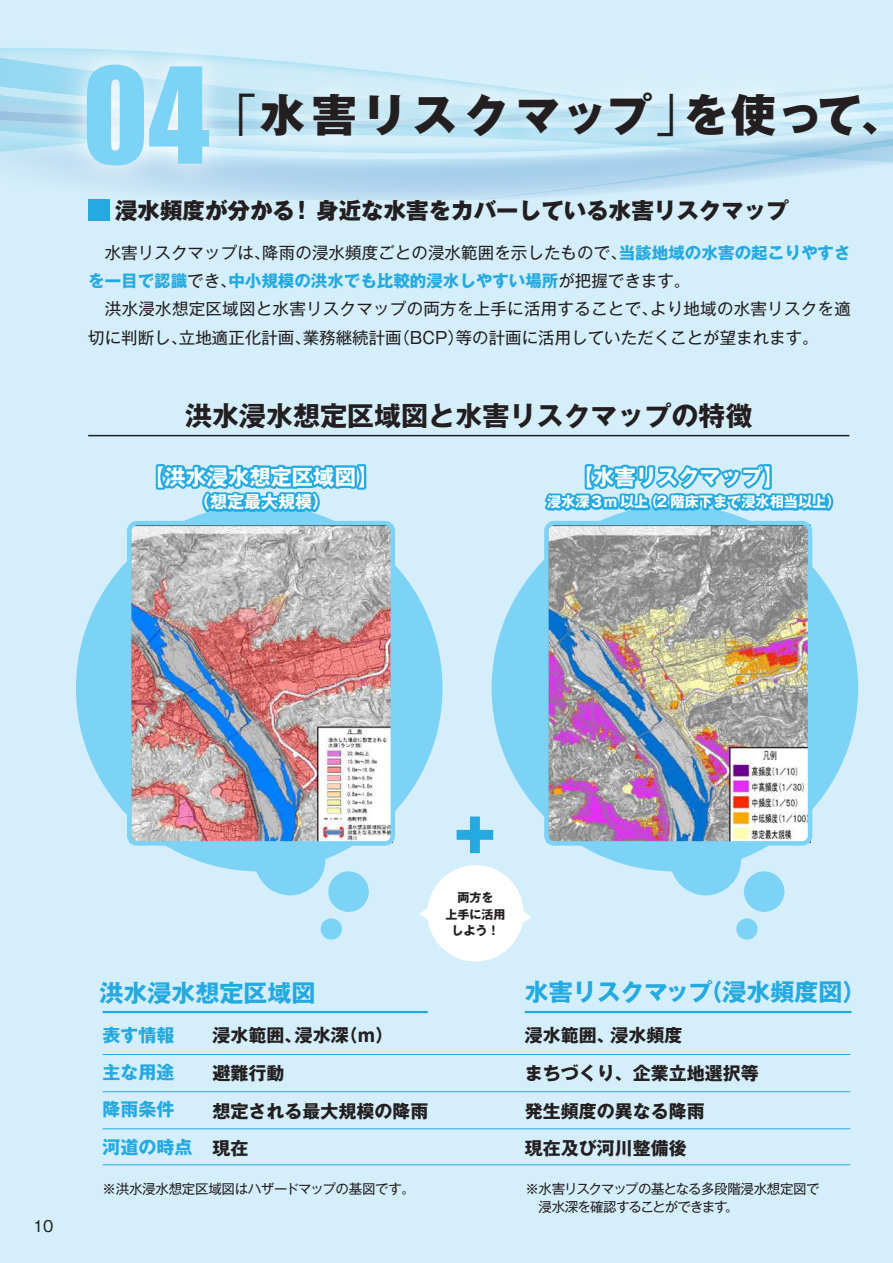
<style>
.page{position:relative;width:893px;height:1263px;background:#d4effb}
.page>*{position:absolute;margin:0;border:0;box-sizing:border-box;transform-origin:0 0}
.t1{font:123px "Impact";color:#7cd3f6}
.t2{font:800 45px "P Gothic MB101 Pr 6 N";letter-spacing:.085em;color:#231f20}
.t3{font:700 27px "P Gothic MB101 Pr 6 N";color:#231f20}
.t4{font:700 24px "P Gothic MB101 Pr 6 N";color:#24aae1}
.t5{font:800 22.5px "P Gothic MB101 Pr 6 N";color:#231f20}
.t6{font:700 21.3px "P Gothic MB101 Pr 6 N";color:#fff}
.t7{font:700 18px/37.5px "P Gothic MB101 Pr 6 N";color:#231f20}
.t8{font:700 18px/37.5px "P Gothic MB101 Pr 6 N";color:#24aae1}
.t9{font:700 16.95px "P Gothic MB101 Pr 6 N";color:#fff}
.t10{font:16.5px/28px "P Gothic MB101 Pr 6 N";letter-spacing:.005em;color:#231f20}
.t11{font:15px "P Gothic MB101 Pr 6 N";color:#231f20}
.t12{font:700 14.1px "P Gothic MB101 Pr 6 N";color:#fff}
.t13{font:13.5px/18px "P Gothic MB101 Pr 6 N";letter-spacing:-.06em;color:#231f20}
.t14{font:13.5px "P Gothic MB101 Pr 6 N";letter-spacing:-.025em;color:#231f20}
.t15{font:700 12px/16.5px "P Gothic MB101 Pr 6 N";color:#231f20;text-align:center}
.s1{font-weight:400}
.s2{font-weight:700;color:#24aae1}
</style>
<div class="page">
<svg style="left:361px;top:195px;width:201px;height:5px"></svg>
<svg style="left:0;top:48px;width:44px;height:123px"></svg>
<div style="left:76px;top:505px;width:366px;height:366px;background:#7cd3f6;border-radius:50%"></div>
<div style="left:254px;top:824px;width:71px;height:71px;background:#7cd3f6;border-radius:50%"></div>
<div style="left:328px;top:871px;width:41px;height:41px;background:#7cd3f6;border-radius:50%"></div>
<div style="left:321px;top:918px;width:21px;height:22px;background:#7cd3f6;border-radius:50%"></div>
<div style="left:492px;top:505px;width:366px;height:366px;background:#7cd3f6;border-radius:50%"></div>
<div style="left:670px;top:824px;width:71px;height:71px;background:#7cd3f6;border-radius:50%"></div>
<div style="left:744px;top:871px;width:40px;height:41px;background:#7cd3f6;border-radius:50%"></div>
<div style="left:736px;top:918px;width:22px;height:22px;background:#7cd3f6;border-radius:50%"></div>
<img style="left:549px;top:527px;width:258px;height:314px">
<img style="left:132px;top:526px;width:258px;height:315px">
<img style="left:44px;top:48px;width:233px;height:151px">
<img style="left:196px;top:54px;width:697px;height:141px">
<div style="left:88px;top:199px;width:22px;height:22px;background:#24aae1"></div>
<hr style="left:103px;top:1011px;width:325px;height:2px;background:#24aae1">
<hr style="left:103px;top:1054px;width:747px;height:1px;background:#24aae1">
<hr style="left:103px;top:1091px;width:747px;height:1px;background:#24aae1">
<hr style="left:103px;top:1128px;width:747px;height:1px;background:#24aae1">
<hr style="left:103px;top:1164px;width:747px;height:1px;background:#24aae1">
<hr style="left:88px;top:435px;width:761px;height:1px;background:#231f20">
<hr style="left:525px;top:1011px;width:327px;height:2px;background:#24aae1">
<svg style="left:154px;top:464px;width:214px;height:100px"></svg>
<svg style="left:545px;top:464px;width:289px;height:63px"></svg>
<svg style="left:420px;top:865px;width:111px;height:97px"></svg>
<svg style="left:457px;top:816px;width:36px;height:37px"></svg>
<div style="left:544px;top:521px;width:268px;height:325px;border:4px solid #7cd3f6;border-radius:8px"></div>
<div style="left:127px;top:521px;width:268px;height:325px;border:4px solid #7cd3f6;border-radius:8px"></div>
<h1 class="t1" style="left:82px;top:20px;width:129px">04</h1>
<h2 class="t2" style="left:212px;top:90px;width:695px"><span class="s1">「</span>水害リスクマップ<span class="s1">」</span>を使って、</h2>
<h3 class="t5" style="left:115px;top:198px;width:675px">浸水頻度が分かる！身近な水害をカバーしている水害リスクマップ</h3>
<p class="t10" style="left:88px;top:239px;width:764px">　水害リスクマップは、降雨の浸水頻度ごとの浸水範囲を示したもので、<span class="s2">当該地域の水害の起こりやすさを一目で認識</span>でき、<span class="s2">中小規模の洪水でも比較的浸水しやすい場所</span>が把握できます。<br>　洪水浸水想定区域図と水害リスクマップの両方を上手に活用することで、より地域の水害リスクを適切に判断し、立地適正化計画、業務継続計画（BCP）等の計画に活用していただくことが望まれます。</p>
<h3 class="t3" style="left:185px;top:401px;width:568px">洪水浸水想定区域図と水害リスクマップの特徴</h3>
<p class="t6" style="left:143px;top:465px;width:237px">【洪水浸水想定区域図】</p>
<p class="t9" style="left:193px;top:493px;width:137px">（想定最大規模）</p>
<p class="t12" style="left:547px;top:494px;width:295px">浸水深３m 以上（2 階床下まで浸水相当以上）</p>
<p class="t6" style="left:572px;top:465px;width:214px">【水害リスクマップ】</p>
<p class="t11" style="left:33px;top:1214px;width:22px">10</p>
<h3 class="t4" style="left:100px;top:980px;width:217px">洪水浸水想定区域図</h3>
<p class="t8" style="left:103px;top:1017px;width:73px">表す情報</p>
<p class="t7" style="left:213px;top:1017px;width:217px">浸水範囲、浸水深 （ｍ）<br>避難行動<br>想定される最大規模の降雨現在</p>
<p class="t8" style="left:103px;top:1054px;width:92px">主な用途降雨条件河道の時点</p>
<p class="t14" style="left:103px;top:1178px;width:314px">※洪水浸水想定区域図はハザードマップの基図です。</p>
<p class="t15" style="left:445px;top:890px;width:61px">両方を<br>上手に活用しよう！</p>
<h3 class="t4" style="left:525px;top:978px;width:343px">水害リスクマップ（浸水頻度図）</h3>
<p class="t7" style="left:525px;top:1017px;width:235px">浸水範囲、浸水頻度<br>まちづくり、企業立地選択等発生頻度の異なる降雨<br>現在及び河川整備後</p>
<p class="t13" style="left:525px;top:1180px;width:296px">※水害リスクマップの基となる多段階浸水想定図で　浸水深を確認することができます。</p>
</div>
